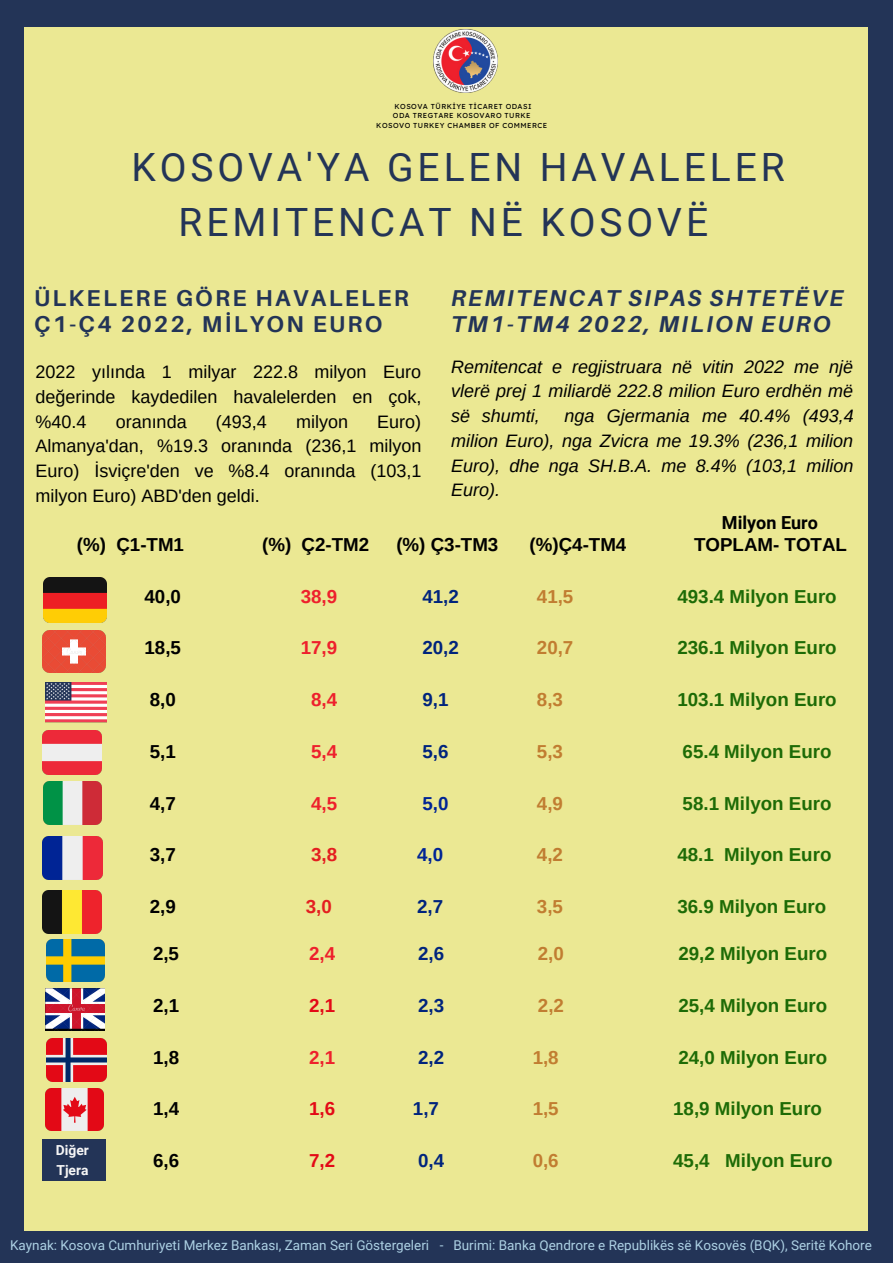
<style>
.page{position:relative;width:893px;height:1264px;background:#fff}
.page>*{position:absolute;margin:0;border:0;box-sizing:border-box;transform-origin:0 0}
.t1{font:39px "Roboto";letter-spacing:.1em;color:#233457}
.t2{font:italic 700 22.95px "Aileron";letter-spacing:.1em;color:#233457}
.t3{font:700 22.95px "Aileron";letter-spacing:.1em;color:#233457}
.t4{font:700 18.75px "Arimo";color:#1d6b06}
.t5{font:700 18.75px "Arimo";color:#000}
.t6{font:700 18.75px "Arimo";color:#c17d31}
.t7{font:700 18.75px "Arimo";color:#00247d}
.t8{font:700 18.75px "Arimo";color:#ee202c}
.t9{font:700 18.75px "Arimo";color:#e30916}
.t10{font:700 18.75px "Arimo";color:#e41e20}
.t11{font:700 18.75px "Arimo";color:#002495}
.t12{font:18px/24.8px "Arimo";color:#000;text-align:justify}
.t13{font:italic 18px/24.8px "Arimo";color:#000;text-align:justify}
.t14{font:700 18px "Roboto";color:#000}
.t15{font:700 13.8px "Roboto";color:#f6f6f6}
.t16{font:13.5px "Roboto";color:#add1e4}
.t17{font:7.2px "Lexend Deca";letter-spacing:.06em;color:#000}
</style>
<div class="page">
<div style="left:0;top:0;width:892px;height:1262px;background:#233457"></div>
<div style="left:25px;top:28px;width:842px;height:1202px;background:#ebe893"></div>
<img style="left:434px;top:29px;width:63px;height:64px">
<img style="left:45px;top:1088px;width:58px;height:42px">
<img style="left:47px;top:1038px;width:59px;height:43px">
<img style="left:43px;top:890px;width:58px;height:43px">
<img style="left:46px;top:988px;width:58px;height:42px">
<img style="left:47px;top:939px;width:57px;height:42px">
<img style="left:43px;top:836px;width:59px;height:43px">
<img style="left:43px;top:782px;width:58px;height:42px">
<img style="left:42px;top:730px;width:60px;height:44px">
<img style="left:45px;top:682px;width:62px;height:41px">
<img style="left:43px;top:630px;width:63px;height:42px">
<img style="left:43px;top:577px;width:63px;height:45px">
<div style="left:42px;top:1139px;width:63px;height:41px;background:#233457"></div>
<p class="t17" style="left:394px;top:102px;width:138px">KOSOVA TÜRKİYE TİCARET ODASI</p>
<p class="t17" style="left:393px;top:111px;width:139px">ODA TREGTARE KOSOVARO TURKE</p>
<p class="t17" style="left:376px;top:121px;width:172px">KOSOVO TURKEY CHAMBER OF COMMERCE</p>
<p class="t1" style="left:131px;top:144px;width:654px">KOSOVA'YA GELEN HAVALELER</p>
<p class="t1" style="left:179px;top:200px;width:531px">REMITENCAT NË KOSOVË</p>
<p class="t3" style="left:34px;top:283px;width:376px">ÜLKELERE GÖRE HAVALELER</p>
<p class="t3" style="left:34px;top:309px;width:350px">Ç1-Ç4 2022, MİLYON EURO</p>
<p class="t12" style="left:35px;top:359px;width:387px">2022 yılında 1 milyar 222.8 milyon Euro değerinde kaydedilen havalelerden en çok, %40.4</p>
<p class="t12" style="left:35px;top:409px;width:387px;text-indent:342px">Euro)<br>Almanya'dan, %19.3 oranında (236,1 milyon Euro) İsviçre'den ve %8.4 oranında (103,1 milyon Euro) ABD'den geldi.</p>
<p class="t12" style="left:116px;top:409px;width:72px">oranında</p>
<p class="t12" style="left:216px;top:409px;width:52px">(493,4</p>
<p class="t12" style="left:296px;top:409px;width:53px">milyon</p>
<p class="t2" style="left:451px;top:283px;width:394px">REMITENCAT SIPAS SHTETËVE</p>
<p class="t2" style="left:451px;top:309px;width:381px">TM1-TM4 2022, MILION EURO</p>
<p class="t13" style="left:451px;top:354px;width:403px">Remitencat e regjistruara në vitin 2022 me një vlerë prej 1 miliardë 222.8 milion Euro erdhën më së shumti,</p>
<p class="t13" style="left:451px;top:403px;width:404px;text-indent:113px">nga Gjermania me 40.4% (493,4 milion Euro), nga Zvicra me 19.3% (236,1 milion Euro), dhe nga SH.B.A. me 8.4% (103,1 milion Euro).</p>
<p class="t14" style="left:722px;top:512px;width:97px">Milyon Euro</p>
<p class="t5" style="left:77px;top:534px;width:109px">(%) Ç1-TM1</p>
<p class="t5" style="left:262px;top:534px;width:109px">(%) Ç2-TM2</p>
<p class="t5" style="left:144px;top:585px;width:38px">40,0</p>
<p class="t8" style="left:301px;top:585px;width:38px">38,9</p>
<p class="t5" style="left:144px;top:637px;width:38px">18,5</p>
<p class="t8" style="left:301px;top:637px;width:38px">17,9</p>
<p class="t5" style="left:150px;top:689px;width:28px">8,0</p>
<p class="t8" style="left:311px;top:689px;width:28px">8,4</p>
<p class="t5" style="left:150px;top:741px;width:28px">5,1</p>
<p class="t8" style="left:311px;top:741px;width:28px">5,4</p>
<p class="t5" style="left:150px;top:792px;width:28px">4,7</p>
<p class="t8" style="left:311px;top:792px;width:28px">4,5</p>
<p class="t5" style="left:150px;top:844px;width:28px">3,7</p>
<p class="t10" style="left:311px;top:844px;width:28px">3,8</p>
<p class="t5" style="left:150px;top:896px;width:28px">2,9</p>
<p class="t10" style="left:306px;top:896px;width:28px">3,0</p>
<p class="t15" style="left:56px;top:1142px;width:35px">Diğer</p>
<p class="t15" style="left:56px;top:1161px;width:34px">Tjera</p>
<p class="t5" style="left:153px;top:943px;width:28px">2,5</p>
<p class="t8" style="left:309px;top:943px;width:28px">2,4</p>
<p class="t5" style="left:153px;top:994px;width:28px">2,1</p>
<p class="t9" style="left:309px;top:994px;width:28px">2,1</p>
<p class="t5" style="left:153px;top:1046px;width:28px">1,8</p>
<p class="t8" style="left:309px;top:1046px;width:28px">2,1</p>
<p class="t5" style="left:153px;top:1098px;width:28px">1,4</p>
<p class="t9" style="left:309px;top:1098px;width:28px">1,6</p>
<p class="t5" style="left:153px;top:1150px;width:28px">6,6</p>
<p class="t9" style="left:309px;top:1150px;width:28px">7,2</p>
<p class="t5" style="left:396px;top:534px;width:103px">(%) Ç3-TM3</p>
<p class="t5" style="left:529px;top:534px;width:98px">(%)Ç4-TM4</p>
<p class="t5" style="left:694px;top:534px;width:154px">TOPLAM- TOTAL</p>
<p class="t7" style="left:422px;top:585px;width:38px">41,2</p>
<p class="t6" style="left:537px;top:585px;width:38px">41,5</p>
<p class="t4" style="left:677px;top:585px;width:161px">493.4 Milyon Euro</p>
<p class="t7" style="left:422px;top:637px;width:38px">20,2</p>
<p class="t6" style="left:537px;top:637px;width:38px">20,7</p>
<p class="t4" style="left:677px;top:637px;width:161px">236.1 Milyon Euro</p>
<p class="t7" style="left:422px;top:689px;width:28px">9,1</p>
<p class="t6" style="left:537px;top:689px;width:28px">8,3</p>
<p class="t4" style="left:677px;top:689px;width:161px">103.1 Milyon Euro</p>
<p class="t7" style="left:422px;top:741px;width:28px">5,6</p>
<p class="t6" style="left:537px;top:741px;width:28px">5,3</p>
<p class="t4" style="left:682px;top:741px;width:150px">65.4 Milyon Euro</p>
<p class="t11" style="left:422px;top:792px;width:28px">5,0</p>
<p class="t6" style="left:537px;top:792px;width:28px">4,9</p>
<p class="t4" style="left:682px;top:792px;width:150px">58.1 Milyon Euro</p>
<p class="t11" style="left:417px;top:844px;width:28px">4,0</p>
<p class="t6" style="left:537px;top:844px;width:28px">4,2</p>
<p class="t4" style="left:677px;top:844px;width:155px">48.1 Milyon Euro</p>
<p class="t7" style="left:417px;top:896px;width:28px">2,7</p>
<p class="t6" style="left:537px;top:896px;width:28px">3,5</p>
<p class="t4" style="left:677px;top:896px;width:150px">36.9 Milyon Euro</p>
<p class="t7" style="left:418px;top:943px;width:28px">2,6</p>
<p class="t6" style="left:538px;top:943px;width:28px">2,0</p>
<p class="t4" style="left:678px;top:943px;width:150px">29,2 Milyon Euro</p>
<p class="t7" style="left:418px;top:994px;width:28px">2,3</p>
<p class="t6" style="left:538px;top:994px;width:28px">2,2</p>
<p class="t4" style="left:678px;top:994px;width:150px">25,4 Milyon Euro</p>
<p class="t7" style="left:418px;top:1046px;width:28px">2,2</p>
<p class="t6" style="left:532px;top:1046px;width:28px">1,8</p>
<p class="t4" style="left:678px;top:1046px;width:150px">24,0 Milyon Euro</p>
<p class="t7" style="left:413px;top:1098px;width:28px">1,7</p>
<p class="t6" style="left:532px;top:1098px;width:28px">1,5</p>
<p class="t4" style="left:673px;top:1098px;width:150px">18,9 Milyon Euro</p>
<p class="t7" style="left:418px;top:1150px;width:28px">0,4</p>
<p class="t6" style="left:532px;top:1150px;width:28px">0,6</p>
<p class="t4" style="left:673px;top:1150px;width:161px">45,4 Milyon Euro</p>
<p class="t16" style="left:10px;top:1237px;width:863px">Kaynak: Kosova Cumhuriyeti Merkez Bankası, Zaman Seri Göstergeleri - Burimi: Banka Qendrore e Republikës së Kosovës (BQK), Seritë Kohore</p>
</div>
